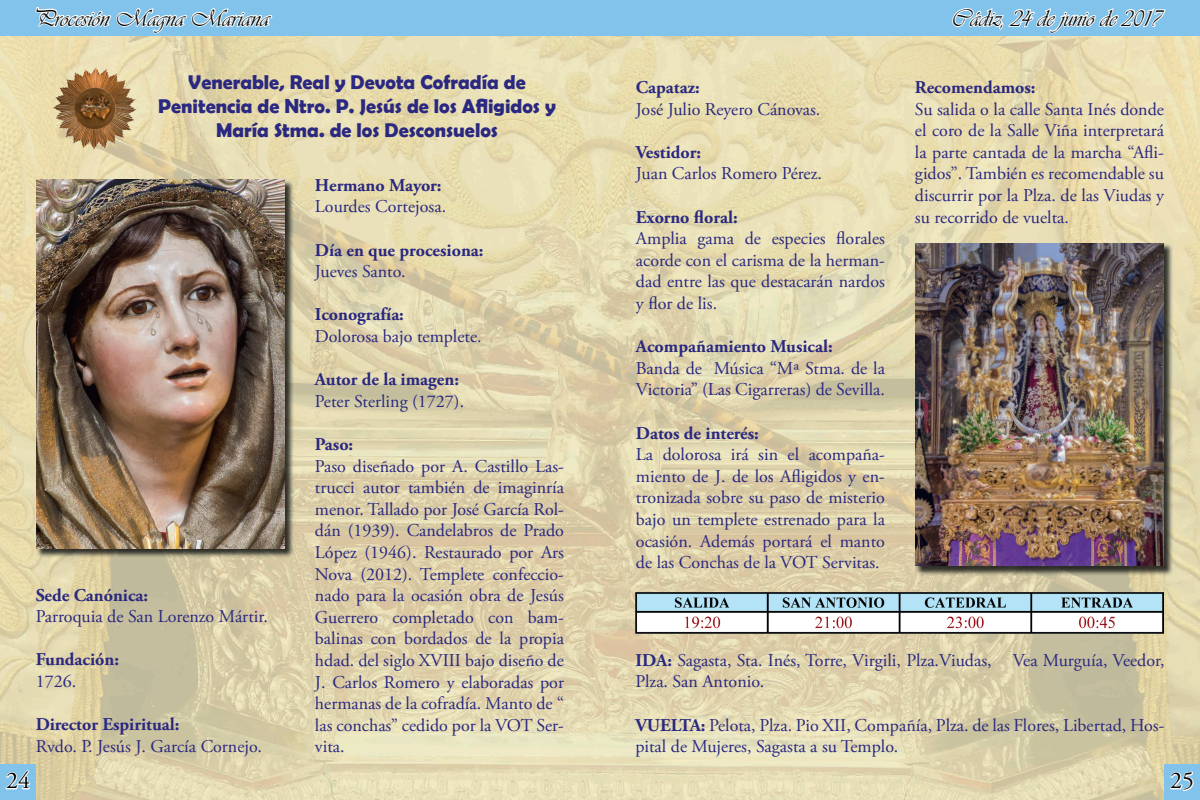
<style>
.page{position:relative;width:1200px;height:800px;background:#fff}
.page>*{position:absolute;margin:0;border:0;box-sizing:border-box;transform-origin:0 0}
.t1{font:24px "Vivaldi";color:#030505}
.t2{font:24px "Adobe Garamond Pro";color:#030505}
.t3{font:700 20px/24px "Berlin Sans FB Demi";color:#2a2880;text-align:center}
.t4{font:18px/21.6px "Adobe Garamond Pro";color:#2a2880;text-align:justify}
.t5{font:700 18px "Adobe Garamond Pro";color:#2a2880}
.s1{font-weight:700}
</style>
<div class="page">
<img style="left:0;top:36px;width:1200px;height:764px">
<img style="left:0;top:764px;width:36px;height:36px">
<img style="left:1164px;top:764px;width:36px;height:36px">
<svg style="left:4px;top:769px;width:27px;height:22px"></svg>
<svg style="left:1168px;top:771px;width:27px;height:21px"></svg>
<svg style="left:34px;top:2px;width:241px;height:57px"></svg>
<svg style="left:949px;top:5px;width:218px;height:42px"></svg>
<img style="left:50px;top:65px;width:88px;height:89px">
<img style="left:36px;top:180px;width:258px;height:379px">
<img style="left:36px;top:179px;width:249px;height:370px">
<img style="left:915px;top:243px;width:258px;height:333px">
<img style="left:915px;top:243px;width:249px;height:323px">
<img style="left:635px;top:592px;width:528px;height:42px">
<h1 class="t1" style="left:32px;top:4px;width:238px">Procesión Magna Mariana</h1>
<h1 class="t1" style="left:952px;top:4px;width:211px">Cádiz, 24 de junio de 2017</h1>
<p class="t3" style="left:158px;top:70px;width:399px">Venerable, Real y Devota Cofradía de<br>Penitencia de Ntro. P. Jesús de los Afligidos y<br>María Stma. de los Desconsuelos</p>
<p class="t5" style="left:36px;top:584px;width:114px">Sede Canónica:</p>
<p class="t4" style="left:36px;top:606px;width:234px">Parroquia de San Lorenzo Mártir.</p>
<p class="t5" style="left:36px;top:649px;width:85px">Fundación:</p>
<p class="t4" style="left:36px;top:671px;width:42px">1726.</p>
<p class="t5" style="left:36px;top:714px;width:145px">Director Espiritual:</p>
<p class="t4" style="left:36px;top:736px;width:228px">Rvdo. P. Jesús J. García Cornejo.</p>
<p class="t5" style="left:315px;top:175px;width:128px">Hermano Mayor:</p>
<p class="t4" style="left:315px;top:197px;width:133px">Lourdes Cortejosa.</p>
<p class="t5" style="left:315px;top:239px;width:170px">Día en que procesiona:</p>
<p class="t4" style="left:315px;top:261px;width:92px">Jueves Santo.</p>
<p class="t5" style="left:315px;top:304px;width:90px">Iconografía:</p>
<p class="t4" style="left:315px;top:326px;width:168px">Dolorosa bajo templete.</p>
<p class="t5" style="left:315px;top:369px;width:146px">Autor de la imagen:</p>
<p class="t4" style="left:315px;top:391px;width:151px">Peter Sterling (1727).</p>
<p class="t5" style="left:315px;top:434px;width:40px">Paso:</p>
<p class="t4" style="left:315px;top:456px;width:251px">Paso diseñado por A. Castillo Las&shy;trucci autor también de imaginría menor. Tallado por José García Rol&shy;dán (1939). Candelabros de Prado López (1946). Restaurado por Ars Nova (2012). Templete confeccio&shy;nado para la ocasión obra de Jesús Guerrero completado con bam&shy;balinas con bordados de la propia hdad. del siglo XVIII bajo diseño de J. Carlos Romero y elaboradas por hermanas de la cofradía. Manto de “ las conchas” cedido por la VOT Ser&shy;vita.</p>
<p class="t5" style="left:636px;top:77px;width:65px">Capataz:</p>
<p class="t4" style="left:636px;top:99px;width:186px">José Julio Reyero Cánovas.</p>
<p class="t5" style="left:636px;top:142px;width:67px">Vestidor:</p>
<p class="t4" style="left:636px;top:164px;width:188px">Juan Carlos Romero Pérez.</p>
<p class="t5" style="left:636px;top:206px;width:103px">Exorno floral:</p>
<p class="t4" style="left:636px;top:228px;width:251px">Amplia gama de especies florales acorde con el carisma de la herman&shy;dad entre las que destacarán nardos y flor de lis.</p>
<p class="t5" style="left:636px;top:336px;width:198px">Acompañamiento Musical:</p>
<p class="t4" style="left:636px;top:358px;width:251px">Banda de Música “Mª Stma. de la<br>Victoria” (Las Cigarreras) de Sevilla.</p>
<p class="t5" style="left:636px;top:422px;width:124px">Datos de interés:</p>
<p class="t4" style="left:636px;top:444px;width:251px">La dolorosa irá sin el acompaña&shy;miento de J. de los Afligidos y en&shy;tronizada sobre su paso de misterio bajo un templete estrenado para la ocasión. Además portará el manto de las Conchas de la VOT Servitas.</p>
<p class="t5" style="left:915px;top:77px;width:122px">Recomendamos:</p>
<p class="t4" style="left:915px;top:99px;width:251px">Su salida o la calle Santa Inés donde el coro de la Salle Viña interpretará la parte cantada de la marcha “Afli&shy;gidos”. También es recomendable su discurrir por la Plza. de las Viudas y su recorrido de vuelta.</p>
<p class="t4" style="left:635px;top:650px;width:531px"><span class="s1">IDA:</span> Sagasta, Sta. Inés, Torre, Virgili, Plza.Viudas, Vea Murguía, Veedor,<br>Plza. San Antonio.</p>
<p class="t4" style="left:635px;top:715px;width:531px"><span class="s1">VUELTA:</span> Pelota, Plza. Pio XII, Compañía, Plza. de las Flores, Libertad, Hos&shy;pital de Mujeres, Sagasta a su Templo.</p>
<h1 class="t2" style="left:6px;top:766px;width:25px">24</h1>
<h1 class="t2" style="left:1170px;top:766px;width:25px">25</h1>
</div>
